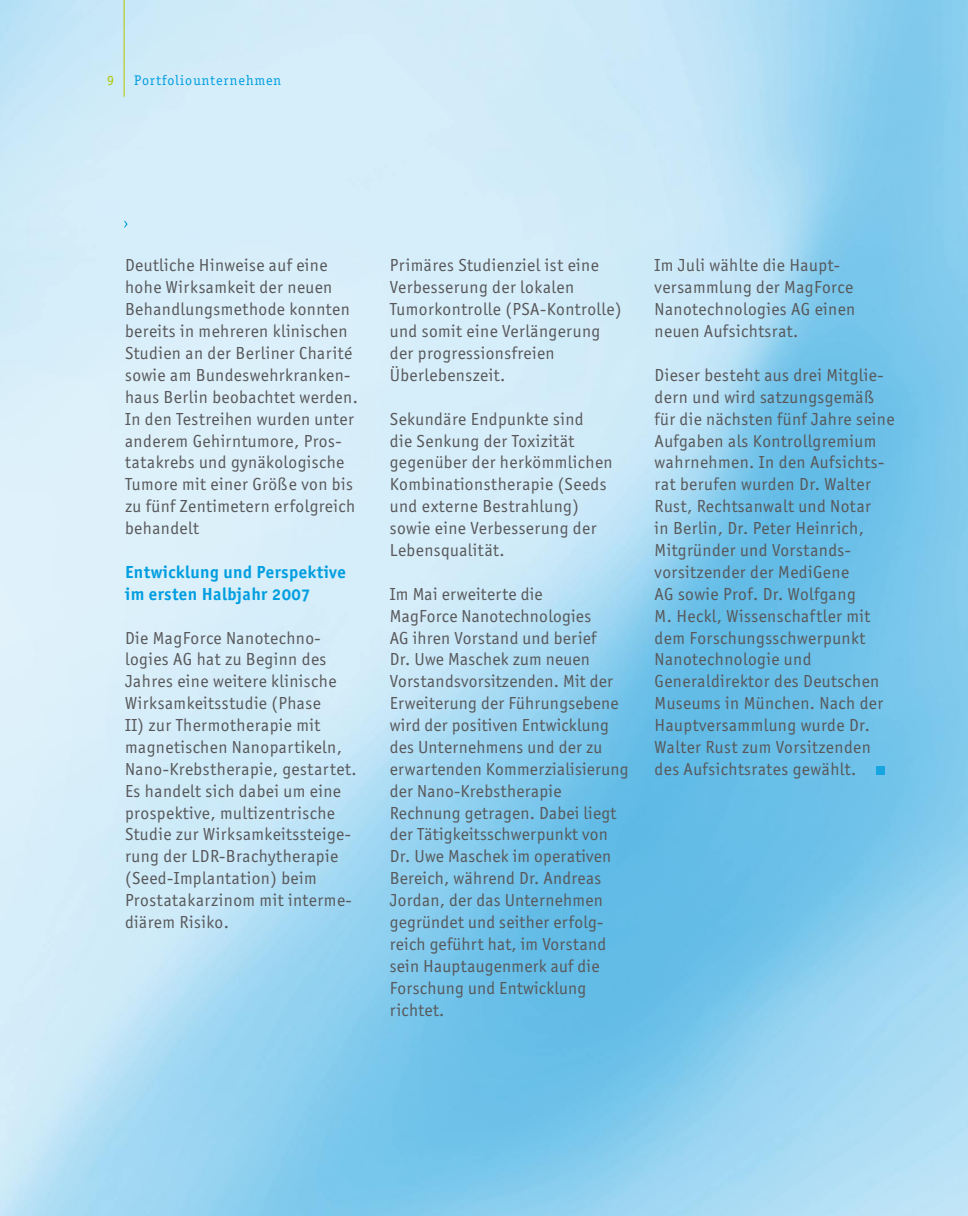
<style>
.page{position:relative;width:968px;height:1216px;background:#fff}
.page>*{position:absolute;margin:0;border:0;box-sizing:border-box;transform-origin:0 0}
.t1{font:17.5px/21.9px "Officina San ITC";letter-spacing:.025em;color:#58585a}
.t2{font:17.5px/21.9px "Officina San ITC Bold OS";letter-spacing:.025em;color:#009ee0}
.t3{font:14px "Officina Ser ITC";letter-spacing:.075em;color:#009ee0}
.t4{font:14px "Officina Ser ITC";color:#b1c800}
</style>
<div class="page">
<img style="left:0;top:0;width:967px;height:1215px">
<div style="left:876px;top:766px;width:8px;height:8px;background:#17a5e2"></div>
<svg style="left:124px;top:221px;width:4px;height:7px"></svg>
<hr style="left:124px;top:0;width:1px;height:97px;background:#b1c800">
<p class="t4" style="left:107px;top:72px;width:8px">9</p>
<p class="t3" style="left:134px;top:72px;width:149px">Portfoliounternehmen</p>
<p class="t1" style="left:125px;top:254px;width:234px">Deutliche Hinweise auf eine hohe Wirksamkeit der neuen<br>Behandlungsmethode konnten bereits in mehreren klinischen<br>Studien an der Berliner Charité sowie am Bundeswehrkranken&shy;haus Berlin beobachtet werden.<br>In den Testreihen wurden unter anderem Gehirntumore, Pros&shy;tatakrebs und gynäkologische<br>Tumore mit einer Größe von bis zu fünf Zentimetern erfolgreich behandelt</p>
<p class="t2" style="left:125px;top:560px;width:222px">Entwicklung und Perspektive im ersten Halbjahr 2007</p>
<p class="t1" style="left:125px;top:626px;width:233px">Die MagForce Nanotechno&shy;logies AG hat zu Beginn des<br>Jahres eine weitere klinische<br>Wirksamkeitsstudie (Phase<br>II) zur Thermotherapie mit magnetischen Nanopartikeln,<br>Nano-Krebstherapie, gestartet.<br>Es handelt sich dabei um eine prospektive, multizentrische<br>Studie zur Wirksamkeitssteige&shy;rung der LDR-Brachytherapie (Seed-Implantation) beim<br>Prostatakarzinom mit interme&shy;diärem Risiko.</p>
<p class="t1" style="left:390px;top:254px;width:233px">Primäres Studienziel ist eine<br>Verbesserung der lokalen<br>Tumorkontrolle (PSA-Kontrolle) und somit eine Verlängerung der progressionsfreien<br>Überlebenszeit.</p>
<p class="t1" style="left:390px;top:407px;width:224px">Sekundäre Endpunkte sind<br>die Senkung der Toxizität gegenüber der herkömmlichen<br>Kombinationstherapie (Seeds und externe Bestrahlung) sowie eine Verbesserung der<br>Lebensqualität.</p>
<p class="t1" style="left:390px;top:582px;width:240px">Im Mai erweiterte die<br>MagForce Nanotechnologies<br>AG ihren Vorstand und berief<br>Dr. Uwe Maschek zum neuen<br>Vorstandsvorsitzenden. Mit der<br>Erweiterung der Führungsebene wird der positiven Entwicklung des Unternehmens und der zu erwartenden Kommerzialisierung der Nano-Krebstherapie<br>Rechnung getragen. Dabei liegt der Tätigkeitsschwerpunkt von<br>Dr. Uwe Maschek im operativen<br>Bereich, während Dr. Andreas<br>Jordan, der das Unternehmen gegründet und seither erfolg&shy;reich geführt hat, im Vorstand sein Hauptaugenmerk auf die<br>Forschung und Entwicklung richtet.</p>
<p class="t1" style="left:654px;top:254px;width:202px">Im Juli wählte die Haupt&shy;versammlung der MagForce<br>Nanotechnologies AG einen neuen Aufsichtsrat.</p>
<p class="t1" style="left:654px;top:364px;width:241px">Dieser besteht aus drei Mitglie&shy;dern und wird satzungsgemäß für die nächsten fünf Jahre seine<br>Aufgaben als Kontrollgremium wahrnehmen. In den Aufsichts&shy;rat berufen wurden Dr. Walter<br>Rust, Rechtsanwalt und Notar<br>in Berlin, Dr. Peter Heinrich,<br>Mitgründer und Vorstands&shy;vorsitzender der MediGene<br>AG sowie Prof. Dr. Wolfgang<br>M. Heckl, Wissenschaftler mit dem Forschungsschwerpunkt<br>Nanotechnologie und<br>Generaldirektor des Deutschen<br>Museums in München. Nach der<br>Hauptversammlung wurde Dr.<br>Walter Rust zum Vorsitzenden des Aufsichtsrates gewählt.</p>
</div>
